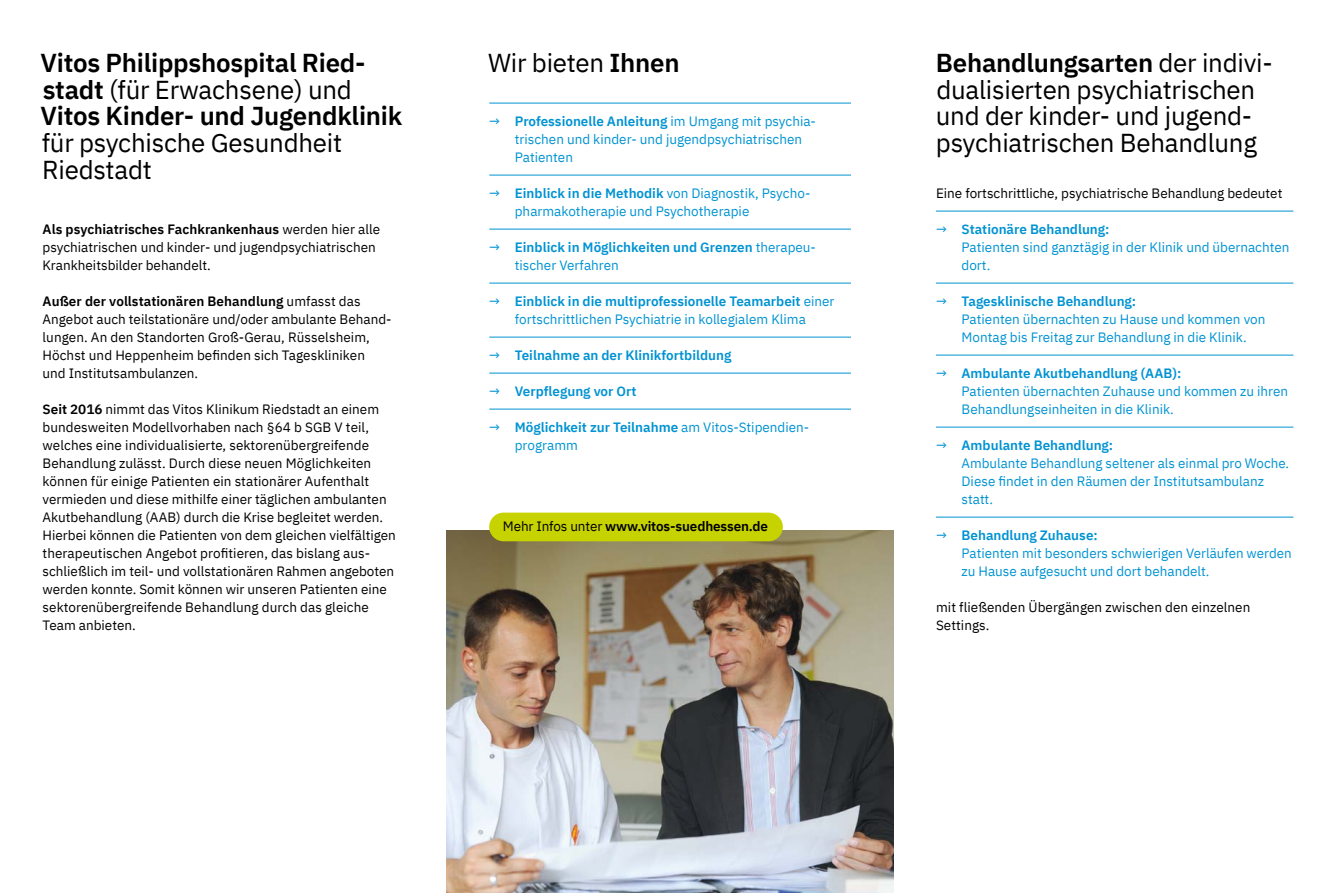
<style>
.page{position:relative;width:1336px;height:893px;background:#fff}
.page>*{position:absolute;margin:0;border:0;box-sizing:border-box;transform-origin:0 0}
.t1{font:25.8px/26.7px "IBM Plex Sans";letter-spacing:-.01em;color:#000}
.t2{font:600 25.8px/26.7px "IBM Plex Sans";letter-spacing:-.01em;color:#000}
.t3{font:13.5px/18px "IBM Plex Sans";color:#000}
.t4{font:13.5px/18px "IBM Plex Sans";color:#0093d2}
.t5{font:600 13.5px/18px "IBM Plex Sans";color:#0093d2}
.t6{font:600 13.5px "IBM Plex Sans";letter-spacing:-.01em;color:#000}
.s1{font-weight:400}
.s2{font-weight:600}
</style>
<div class="page">
<img style="left:446px;top:530px;width:447px;height:363px">
<hr style="left:935px;top:211px;width:358px;height:1px;background:#0093d2">
<hr style="left:935px;top:283px;width:358px;height:1px;background:#0093d2">
<hr style="left:935px;top:355px;width:358px;height:1px;background:#0093d2">
<hr style="left:935px;top:427px;width:358px;height:1px;background:#0093d2">
<hr style="left:935px;top:517px;width:358px;height:1px;background:#0093d2">
<hr style="left:489px;top:103px;width:361px;height:1px;background:#0093d2">
<hr style="left:489px;top:175px;width:361px;height:1px;background:#0093d2">
<hr style="left:489px;top:229px;width:361px;height:1px;background:#0093d2">
<hr style="left:489px;top:283px;width:361px;height:1px;background:#0093d2">
<hr style="left:489px;top:337px;width:361px;height:1px;background:#0093d2">
<hr style="left:489px;top:373px;width:361px;height:1px;background:#0093d2">
<hr style="left:489px;top:409px;width:361px;height:1px;background:#0093d2">
<div style="left:489px;top:513px;width:293px;height:28px;background:#c7d300;border-radius:14px"></div>
<h1 class="t2" style="left:41px;top:47px;width:363px">Vitos Philippshospital Ried&shy;stadt <span class="s1">(für Erwachsene) und<br></span>Vitos Kinder- und Jugendklinik</h1>
<h1 class="t1" style="left:42px;top:127px;width:302px">für psychische Gesundheit<br>Riedstadt</h1>
<p class="t3" style="left:43px;top:219px;width:339px"><span class="s2">Als psychiatrisches Fachkrankenhaus</span> werden hier alle psychiatrischen und kinder- und jugendpsychiatrischen<br>Krankheitsbilder behandelt.</p>
<p class="t3" style="left:43px;top:291px;width:350px"><span class="s2">Außer der vollstationären Behandlung</span> umfasst das Angebot auch teilstationäre und/oder ambulante Behand&shy;lungen. An den Standorten Groß-Gerau, Rüsselsheim, Höchst und Heppenheim befinden sich Tageskliniken<br>und Institutsambulanzen.</p>
<p class="t3" style="left:43px;top:399px;width:355px"><span class="s2">Seit 2016</span> nimmt das Vitos Klinikum Riedstadt an einem bundesweiten Modellvorhaben nach §64 b SGB V teil, welches eine individualisierte, sektorenübergreifende Behandlung zulässt. Durch diese neuen Möglichkeiten können für einige Patienten ein stationärer Aufenthalt vermieden und diese mithilfe einer täglichen ambulanten Akutbehandlung (AAB) durch die Krise begleitet werden.<br>Hierbei können die Patienten von dem gleichen vielfältigen therapeutischen Angebot profitieren, das bislang aus&shy;schließlich im teil- und vollstationären Rahmen angeboten werden konnte. Somit können wir unseren Patienten eine sektorenübergreifende Behandlung durch das gleiche Team anbieten.</p>
<h1 class="t1" style="left:488px;top:47px;width:193px">Wir bieten <span class="s2">Ihnen</span></h1>
<h1 class="t1" style="left:935px;top:47px;width:338px"><span class="s2">Behandlungsarten</span> der indivi&shy;dualisierten psychiatrischen und der kinder- und jugend&shy;psychiatrischen Behandlung</h1>
<p class="t4" style="left:514px;top:111px;width:302px;text-indent:-26px">→ <span class="s2">Professionelle Anleitung</span> im Umgang mit psychia&shy;trischen und kinder- und jugendpsychiatrischen<br>Patienten</p>
<p class="t4" style="left:514px;top:183px;width:297px;text-indent:-26px">→ <span class="s2">Einblick in die Methodik</span> von Diagnostik, Psycho&shy;pharmakotherapie und Psychotherapie</p>
<p class="t5" style="left:514px;top:237px;width:302px;text-indent:-26px"><span class="s1">→</span> Einblick in Möglichkeiten und Grenzen <span class="s1">therapeu&shy;tischer Verfahren</span></p>
<p class="t4" style="left:489px;top:291px;width:347px;text-align:center">→ <span class="s2">Einblick in die multiprofessionelle Teamarbeit</span> einer fortschrittlichen Psychiatrie in kollegialem Klima</p>
<p class="t5" style="left:489px;top:345px;width:243px"><span class="s1">→</span> Teilnahme an der Klinikfortbildung</p>
<p class="t5" style="left:489px;top:381px;width:149px"><span class="s1">→</span> Verpflegung vor Ort</p>
<p class="t4" style="left:514px;top:417px;width:296px;text-indent:-26px">→ <span class="s2">Möglichkeit zur Teilnahme</span> am Vitos-Stipendien&shy;programm</p>
<p class="t3" style="left:935px;top:183px;width:348px">Eine fortschrittliche, psychiatrische Behandlung bedeutet</p>
<p class="t4" style="left:961px;top:219px;width:329px;text-indent:-26px">→ <span class="s2">Stationäre Behandlung:<br></span>Patienten sind ganztägig in der Klinik und übernachten dort.</p>
<p class="t4" style="left:961px;top:291px;width:305px;text-indent:-26px">→ <span class="s2">Tagesklinische Behandlung:<br></span>Patienten übernachten zu Hause und kommen von<br>Montag bis Freitag zur Behandlung in die Klinik.</p>
<p class="t4" style="left:961px;top:363px;width:328px;text-indent:-26px">→ <span class="s2">Ambulante Akutbehandlung (AAB):<br></span>Patienten übernachten Zuhause und kommen zu ihren<br>Behandlungseinheiten in die Klinik.</p>
<p class="t4" style="left:961px;top:435px;width:329px;text-indent:-26px">→ <span class="s2">Ambulante Behandlung:<br></span>Ambulante Behandlung seltener als einmal pro Woche.<br>Diese findet in den Räumen der Institutsambulanz statt.</p>
<p class="t4" style="left:961px;top:525px;width:331px;text-indent:-26px">→ <span class="s2">Behandlung Zuhause:<br></span>Patienten mit besonders schwierigen Verläufen werden zu Hause aufgesucht und dort behandelt.</p>
<p class="t3" style="left:935px;top:597px;width:316px">mit fließenden Übergängen zwischen den einzelnen<br>Settings.</p>
<p class="t6" style="left:503px;top:516px;width:266px"><span class="s1">Mehr Infos unter</span> www.vitos-suedhessen.de</p>
</div>
